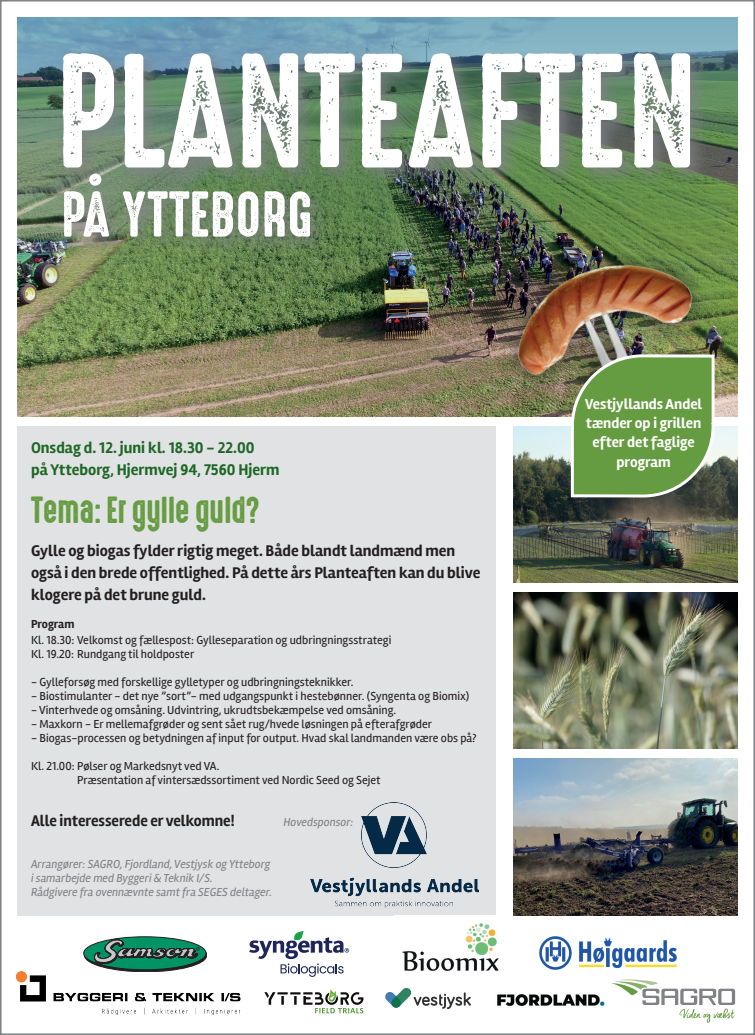
<style>
.page{position:relative;width:755px;height:1035px;background:#fff}
.page>*{position:absolute;margin:0;border:0;box-sizing:border-box;transform-origin:0 0}
.t1{font:146.1px "High Voltage Rough";color:#fff}
.t2{font:58.1px "High Voltage Rough";color:#fff}
.t3{font:34px "High Voltage Rough";letter-spacing:-.02em;color:#669c41}
.t4{font:700 16px/22px "Rambla";color:#231f20}
.t5{font:700 16px/21.2px "Rambla";color:#1e6725}
.t6{font:700 15px/19.2px "Rambla";color:#fff;text-align:center}
.t7{font:12px/14px "Rambla";color:#231f20}
.t8{font:italic 12px/14px "Rambla";color:#808285}
.t9{font:700 12px "Rambla";color:#231f20}
</style>
<div class="page">
<img style="left:17px;top:326px;width:458px;height:91px">
<div style="left:17px;top:426px;width:478px;height:489px;background:#e1e2e4"></div>
<img style="left:17px;top:17px;width:720px;height:309px">
<img style="left:497px;top:994px;width:107px;height:12px">
<img style="left:513px;top:483px;width:224px;height:99px">
<img style="left:513px;top:592px;width:224px;height:157px">
<img style="left:513px;top:758px;width:224px;height:157px">
<svg style="left:475px;top:216px;width:263px;height:267px"></svg>
<img style="left:480px;top:220px;width:258px;height:245px">
<div style="left:572px;top:356px;width:140px;height:140px;background:#669c41;border-radius:70px"></div>
<div style="left:570px;top:354px;width:144px;height:143px;border:3px solid #fff;border-radius:70px"></div>
<div style="left:57px;top:48px;width:652px;height:208px;background:#808285;opacity:.75"></div>
<svg style="left:612px;top:979px;width:122px;height:43px"></svg>
<svg style="left:385px;top:988px;width:85px;height:21px"></svg>
<img style="left:17px;top:971px;width:223px;height:43px">
<svg style="left:264px;top:989px;width:99px;height:24px"></svg>
<img style="left:310px;top:803px;width:168px;height:105px">
<svg style="left:84px;top:938px;width:123px;height:33px"></svg>
<div style="left:84px;top:938px;width:123px;height:34px;border:1px solid #231f20;border-radius:50%"></div>
<div style="left:84px;top:936px;width:122px;height:33px;background:#009465;border-radius:50%"></div>
<div style="left:83px;top:936px;width:123px;height:34px;border:1px solid #231f20;border-radius:50%"></div>
<svg style="left:94px;top:938px;width:106px;height:25px"></svg>
<svg style="left:249px;top:931px;width:100px;height:46px"></svg>
<img style="left:402px;top:923px;width:97px;height:48px">
<img style="left:539px;top:936px;width:137px;height:33px">
<h1 class="t1" style="left:56px;top:32px;width:641px">PLANTEAFTEN</h1>
<h2 class="t2" style="left:61px;top:183px;width:253px">PÅ YTTEBORG</h2>
<h3 class="t5" style="left:31px;top:438px;width:250px">Onsdag d. 12. juni kl. 18.30 - 22.00<br>på Ytteborg, Hjermvej 94, 7560 Hjerm</h3>
<h3 class="t3" style="left:31px;top:491px;width:230px">Tema: Er gylle guld?</h3>
<h3 class="t4" style="left:31px;top:539px;width:450px">Gylle og biogas fylder rigtig meget. Både blandt landmænd men også i den brede offentlighed. På dette års Planteaften kan du blive klogere på det brune guld.</h3>
<p class="t9" style="left:31px;top:616px;width:45px">Program</p>
<p class="t7" style="left:31px;top:632px;width:361px">Kl. 18.30: Velkomst og fællespost: Gylleseparation og udbringningsstrategi<br>Kl. 19.20: Rundgang til holdposter</p>
<p class="t7" style="left:31px;top:674px;width:324px">- Gylleforsøg med forskellige gylletyper og udbringningsteknikker.</p>
<p class="t7" style="left:31px;top:688px;width:439px">- Biostimulanter - det nye ”sort”- med udgangspunkt i hestebønner. (Syngenta og Biomix)</p>
<p class="t7" style="left:31px;top:702px;width:366px">- Vinterhvede og omsåning. Udvintring, ukrudtsbekæmpelse ved omsåning.</p>
<p class="t7" style="left:31px;top:716px;width:402px">- Maxkorn - Er mellemafgrøder og sent sået rug/hvede løsningen på efterafgrøder</p>
<p class="t7" style="left:31px;top:730px;width:446px">- Biogas-processen og betydningen af input for output. Hvad skal landmanden være obs på?</p>
<p class="t7" style="left:77px;top:758px;width:305px;text-indent:-46px">Kl. 21.00: Pølser og Markedsnyt ved VA.<br>Præsentation af vintersædssortiment ved Nordic Seed og Sejet</p>
<h3 class="t4" style="left:31px;top:809px;width:205px">Alle interesserede er velkomne!</h3>
<p class="t8" style="left:31px;top:856px;width:242px">Arrangører: SAGRO, Fjordland, Vestjysk og Ytteborg i samarbejde med Byggeri &amp; Teknik I/S.<br>Rådgivere fra ovennævnte samt fra SEGES deltager.</p>
<p class="t8" style="left:283px;top:815px;width:71px">Hovedsponsor:</p>
<p class="t6" style="left:584px;top:395px;width:118px">Vestjyllands Andel tænder op i grillen efter det faglige program</p>
</div>
